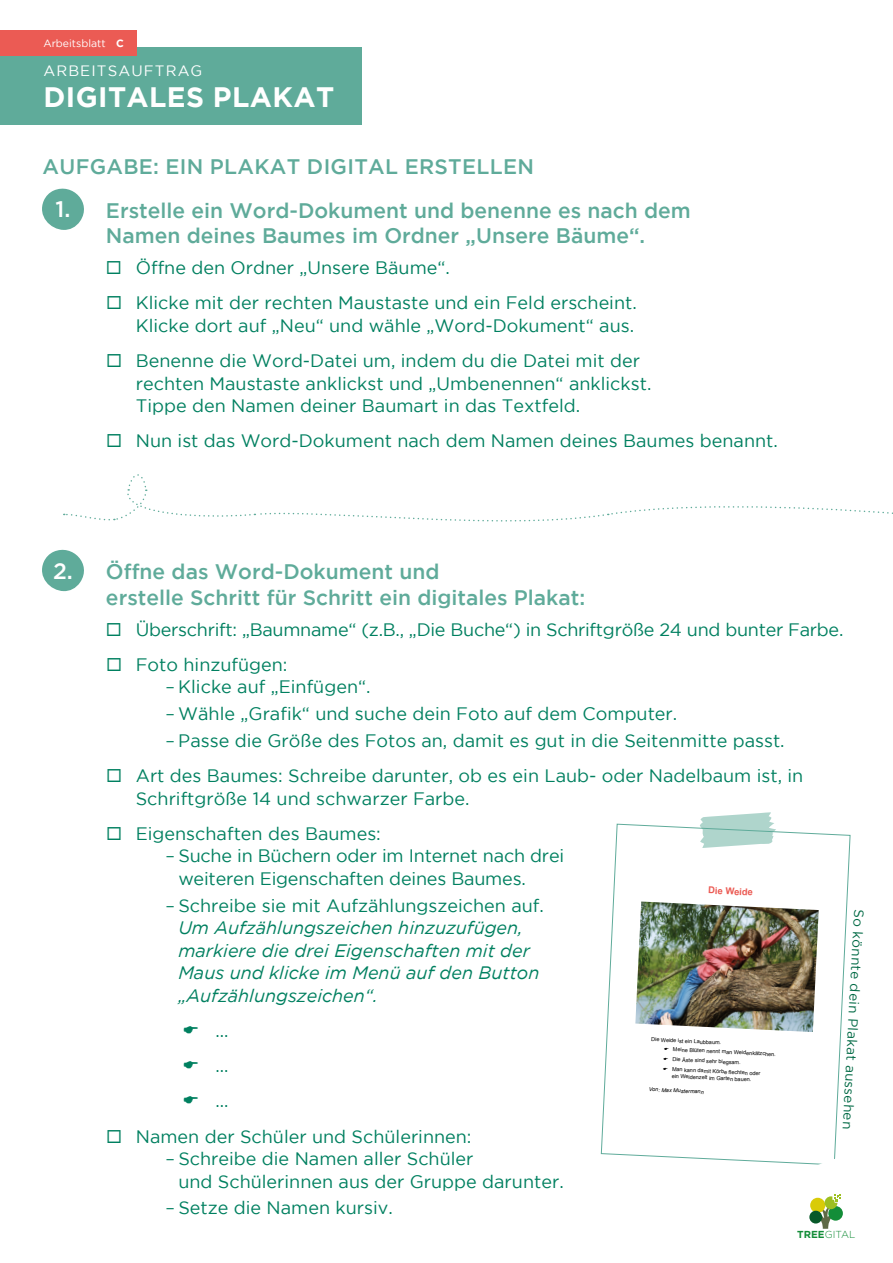
<style>
.page{position:relative;width:893px;height:1263px;background:#fff}
.page>*{position:absolute;margin:0;border:0;box-sizing:border-box;transform-origin:0 0}
.t1{font:700 28.05px "Gotham";letter-spacing:.015em;color:#fff}
.t2{font:500 22.5px "Gotham";color:#fff}
.t3{font:500 21px/25.5px "Gotham";color:#5fab9a}
.t4{font:18px/35.2px "Gotham";color:#008060}
.t5{font:italic 18px/22.5px "Gotham";color:#008060}
.t6{font:15px "Gotham";letter-spacing:.075em;color:#fff}
.t7{font:13.5px "Gotham";color:#006944}
.t8{font:10.5px "Gotham";color:#fff}
.t9{font:300 10.2px "Gotham";color:#138d38}
.t10{font:700 9.45px "Arial";color:#eb5b54}
.t11{font:5.55px/8.7px "Arial";color:#000}
.t12{font:italic 5.55px "Arial";color:#000}
.s1{font-weight:700}
</style>
<div class="page">
<svg style="left:64px;top:474px;width:829px;height:48px"></svg>
<svg style="left:42px;top:188px;width:42px;height:42px"></svg>
<svg style="left:42px;top:549px;width:42px;height:42px"></svg>
<img style="left:600px;top:823px;width:251px;height:339px">
<svg style="left:700px;top:812px;width:76px;height:36px"></svg>
<svg style="left:758px;top:1155px;width:93px;height:74px"></svg>
<div style="left:0;top:47px;width:361px;height:77px;background:#5fab9a"></div>
<div style="left:0;top:30px;width:136px;height:25px;background:#eb5b54"></div>
<svg style="left:664px;top:1047px;width:4px;height:3px"></svg>
<svg style="left:664px;top:1057px;width:4px;height:3px"></svg>
<svg style="left:663px;top:1067px;width:5px;height:3px"></svg>
<p class="t8" style="left:43px;top:37px;width:82px">Arbeitsblatt <span class="s1">C</span></p>
<p class="t6" style="left:43px;top:63px;width:160px">ARBEITSAUFTRAG</p>
<h1 class="t1" style="left:44px;top:81px;width:292px">DIGITALES PLAKAT</h1>
<p class="t3" style="left:43px;top:153px;width:493px">AUFGABE: EIN PLAKAT DIGITAL ERSTELLEN</p>
<p class="t2" style="left:56px;top:197px;width:16px">1.</p>
<p class="t3" style="left:106px;top:197px;width:586px">Erstelle ein Word-Dokument und benenne es nach dem<br>Namen deines Baumes im Ordner „Unsere Bäume“.</p>
<p class="t4" style="left:136px;top:250px;width:503px">Öffne den Ordner „Unsere Bäume“.<br>Klicke mit der rechten Maustaste und ein Feld erscheint.</p>
<p class="t4" style="left:136px;top:308px;width:506px">Klicke dort auf „Neu“ und wähle „Word-Dokument“ aus.<br>Benenne die Word-Datei um, indem du die Datei mit der</p>
<p class="t4" style="left:136px;top:372px;width:517px;line-height:22.5px">rechten Maustaste anklickst und „Umbenennen“ anklickst.<br>Tippe den Namen deiner Baumart in das Textfeld.</p>
<p class="t4" style="left:136px;top:423px;width:643px">Nun ist das Word-Dokument nach dem Namen deines Baumes benannt.</p>
<p class="t2" style="left:53px;top:558px;width:21px">2.</p>
<p class="t3" style="left:106px;top:558px;width:481px">Öffne das Word-Dokument und<br>erstelle Schritt für Schritt ein digitales Plakat:</p>
<p class="t4" style="left:136px;top:611px;width:709px">Überschrift: „Baumname“ (z.B., „Die Buche“) in Schriftgröße 24 und bunter Farbe.<br>Foto hinzufügen:</p>
<p class="t4" style="left:166px;top:669px;width:206px">– Klicke auf „Einfügen“.</p>
<p class="t4" style="left:166px;top:696px;width:513px">– Wähle „Grafik“ und suche dein Foto auf dem Computer.</p>
<p class="t4" style="left:136px;top:722px;width:669px;text-indent:30px">– Passe die Größe des Fotos an, damit es gut in die Seitenmitte passt.<br>Art des Baumes: Schreibe darunter, ob es ein Laub- oder Nadelbaum ist, in</p>
<p class="t4" style="left:136px;top:780px;width:335px">Schriftgröße 14 und schwarzer Farbe.<br>Eigenschaften des Baumes:</p>
<p class="t4" style="left:178px;top:844px;width:387px;line-height:22.5px;text-indent:-13px">– Suche in Büchern oder im Internet nach drei weiteren Eigenschaften deines Baumes.</p>
<p class="t4" style="left:166px;top:887px;width:380px">– Schreibe sie mit Aufzählungszeichen auf.</p>
<p class="t5" style="left:178px;top:916px;width:363px">Um Aufzählungszeichen hinzuzufügen, markiere die drei Eigenschaften mit der Maus und klicke im Menü auf den Button „Aufzählungszeichen“.</p>
<p class="t4" style="left:216px;top:1012px;width:15px">…</p>
<p class="t4" style="left:216px;top:1048px;width:15px">…</p>
<p class="t4" style="left:216px;top:1083px;width:15px">…</p>
<p class="t4" style="left:136px;top:1118px;width:337px">Namen der Schüler und Schülerinnen:</p>
<p class="t4" style="left:178px;top:1147px;width:387px;line-height:22.5px;text-indent:-13px">– Schreibe die Namen aller Schüler<br>und Schülerinnen aus der Gruppe darunter.</p>
<p class="t4" style="left:166px;top:1190px;width:229px">– Setze die Namen kursiv.</p>
<p class="t10" style="left:709px;top:884px;width:46px;rotate:3deg">Die Weide</p>
<p class="t7" style="left:866px;top:909px;width:222px;rotate:93deg">So könnte dein Plakat aussehen</p>
<p class="t11" style="left:674px;top:1036px;width:104px;text-indent:-22px;rotate:3deg">Die Weide ist ein Laubbaum.<br>Meine Blüten nennt man Weidenkätzchen.</p>
<p class="t11" style="left:673px;top:1054px;width:90px;line-height:9.9px;rotate:3deg">Die Äste sind sehr biegsam.<br>Man kann damit Körbe flechten oder</p>
<p class="t11" style="left:672px;top:1071px;width:81px;rotate:3deg">ein Weidenzelt im Garten bauen.</p>
<p class="t12" style="left:649px;top:1085px;width:56px;rotate:3deg">Von: Max Mustermann</p>
<p class="t9" style="left:797px;top:1227px;width:60px"><span class="s1">TREE</span>GITAL</p>
</div>
